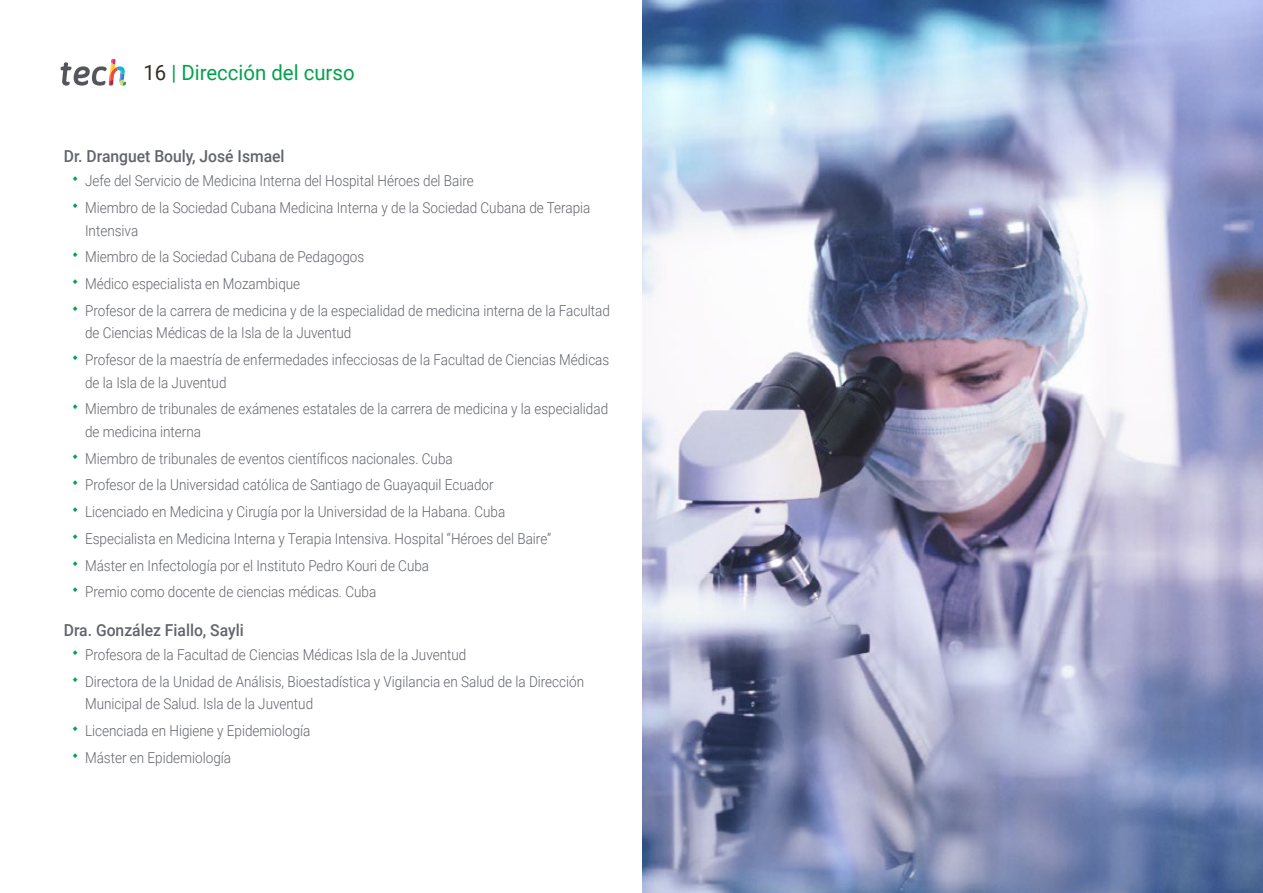
<style>
.page{position:relative;width:1263px;height:893px;background:#fff}
.page>*{position:absolute;margin:0;border:0;box-sizing:border-box;transform-origin:0 0}
.t1{font:21px "Roboto";color:#04a14d}
.t2{font:500 16.5px "Roboto";color:#61646a;scale:.95 1}
.t3{font:300 15px/26.7px "Roboto";color:#61646a;scale:.9 1}
.s1{color:#312e20}
</style>
<div class="page">
<svg style="left:61px;top:59px;width:65px;height:27px"></svg>
<img style="left:642px;top:0;width:621px;height:893px">
<h1 class="t1" style="left:144px;top:57px;width:213px"><span class="s1">16</span> | Dirección del curso</h1>
<p class="t2" style="left:64px;top:144px;width:234px">Dr. Dranguet Bouly, José Ismael</p>
<p class="t3" style="left:85px;top:167px;width:563px">Jefe del Servicio de Medicina Interna del Hospital Héroes del Baire<br>Miembro de la Sociedad Cubana Medicina Interna y de la Sociedad Cubana de Terapia</p>
<p class="t3" style="left:85px;top:216px;width:585px">Intensiva<br>Miembro de la Sociedad Cubana de Pedagogos<br>Médico especialista en Mozambique<br>Profesor de la carrera de medicina y de la especialidad de medicina interna de la Facultad</p>
<p class="t3" style="left:85px;top:319px;width:584px">de Ciencias Médicas de la Isla de la Juventud<br>Profesor de la maestría de enfermedades infecciosas de la Facultad de Ciencias Médicas</p>
<p class="t3" style="left:85px;top:368px;width:583px">de la Isla de la Juventud<br>Miembro de tribunales de exámenes estatales de la carrera de medicina y la especialidad</p>
<p class="t3" style="left:85px;top:418px;width:519px">de medicina interna<br>Miembro de tribunales de eventos científicos nacionales. Cuba<br>Profesor de la Universidad católica de Santiago de Guayaquil Ecuador Licenciado en Medicina y Cirugía por la Universidad de la Habana. Cuba Especialista en Medicina Interna y Terapia Intensiva. Hospital “Héroes del Baire” Máster en Infectología por el Instituto Pedro Kouri de Cuba<br>Premio como docente de ciencias médicas. Cuba</p>
<p class="t2" style="left:64px;top:618px;width:191px">Dra. González Fiallo, Sayli</p>
<p class="t3" style="left:85px;top:641px;width:556px">Profesora de la Facultad de Ciencias Médicas Isla de la Juventud<br>Directora de la Unidad de Análisis, Bioestadística y Vigilancia en Salud de la Dirección</p>
<p class="t3" style="left:85px;top:690px;width:255px">Municipal de Salud. Isla de la Juventud<br>Licenciada en Higiene y Epidemiología<br>Máster en Epidemiología</p>
</div>
